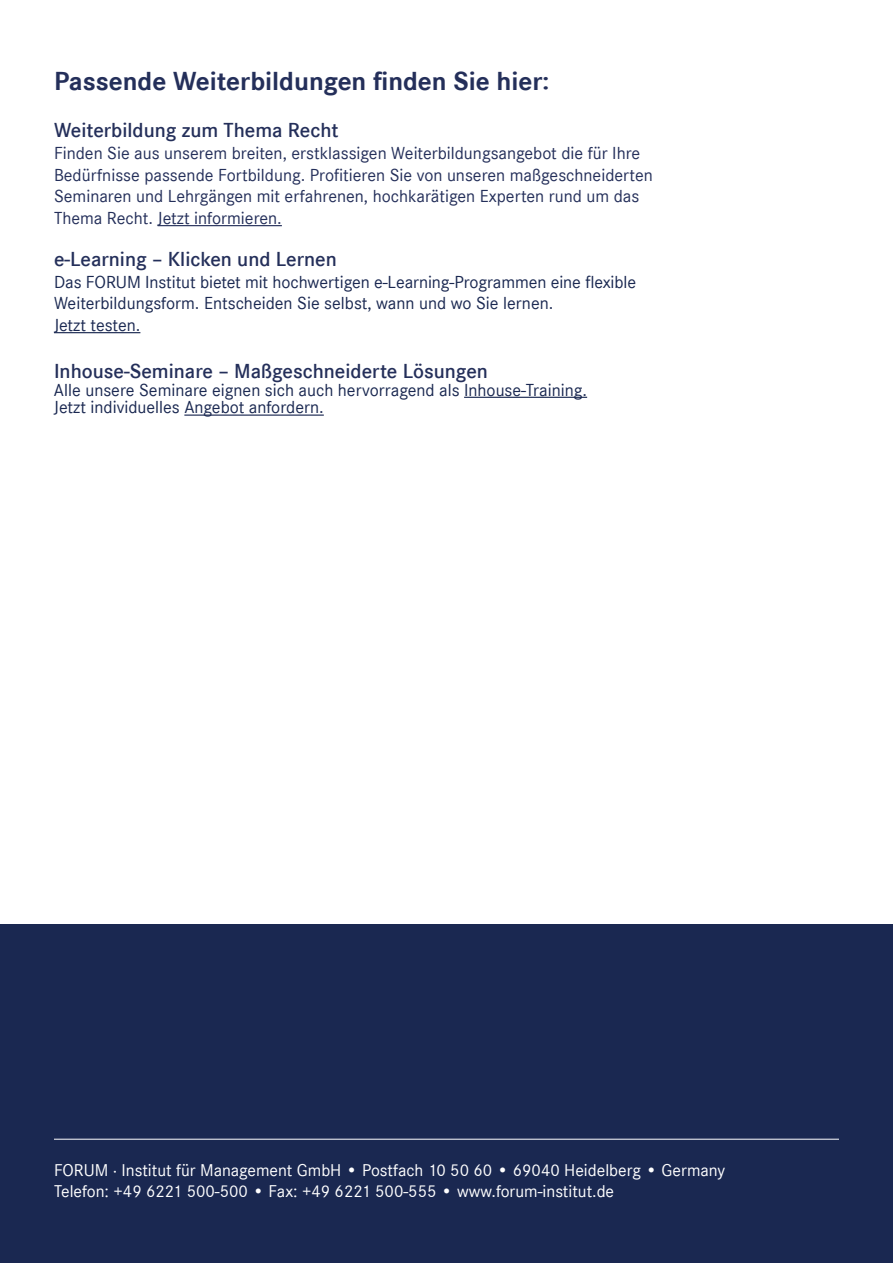
<style>
.page{position:relative;width:893px;height:1263px;background:#fff}
.page>*{position:absolute;margin:0;border:0;box-sizing:border-box;transform-origin:0 0}
.t1{font:700 27px "Corporate S";color:#242f5a}
.t2{font:600 21px "Corporate S";color:#242f5a}
.t3{font:18px/21.6px "Corporate S";color:#1a2851}
.t4{font:18px/21.6px "Corporate S";color:#242f5a}
.t5{font:17.7px/21.1px "Corporate S";color:#fff}
</style>
<div class="page">
<div style="left:0;top:925px;width:893px;height:338px;background:#1a2851"></div>
<hr style="left:54px;top:1139px;width:785px;height:1px;background:#fff">
<hr style="left:158px;top:225px;width:124px;height:1px;background:#242f5a">
<hr style="left:54px;top:332px;width:86px;height:1px;background:#1a2851">
<hr style="left:464px;top:397px;width:123px;height:1px;background:#1a2851">
<hr style="left:184px;top:414px;width:140px;height:2px;background:#1a2851">
<h1 class="t1" style="left:54px;top:66px;width:497px">Passende Weiterbildungen finden Sie hier:</h1>
<p class="t2" style="left:54px;top:118px;width:286px">Weiterbildung zum Thema Recht</p>
<p class="t4" style="left:54px;top:142px;width:600px">Finden Sie aus unserem breiten, erstklassigen Weiterbildungsangebot die für Ihre Bedürfnisse passende Fortbildung. Profitieren Sie von unseren maßgeschneiderten Seminaren und Lehrgängen mit erfahrenen, hochkarätigen Experten rund um das Thema Recht. Jetzt informieren.</p>
<p class="t2" style="left:54px;top:247px;width:284px">e-Learning – Klicken und Lernen</p>
<p class="t3" style="left:54px;top:271px;width:584px">Das FORUM Institut bietet mit hochwertigen e-Learning-Programmen eine flexible<br>Weiterbildungsform. Entscheiden Sie selbst, wann und wo Sie lernen.<br>Jetzt testen.</p>
<p class="t2" style="left:54px;top:359px;width:435px">Inhouse-Seminare – Maßgeschneiderte Lösungen</p>
<p class="t3" style="left:54px;top:381px;width:535px;line-height:17.9px">Alle unsere Seminare eignen sich auch hervorragend als Inhouse-Training.<br>Jetzt individuelles Angebot anfordern.</p>
<p class="t5" style="left:54px;top:1160px;width:673px">FORUM · Institut für Management GmbH • Postfach 10 50 60 • 69040 Heidelberg • Germany<br>Telefon: +49 6221 500-500 • Fax: +49 6221 500-555 • www.forum-institut.de</p>
</div>
